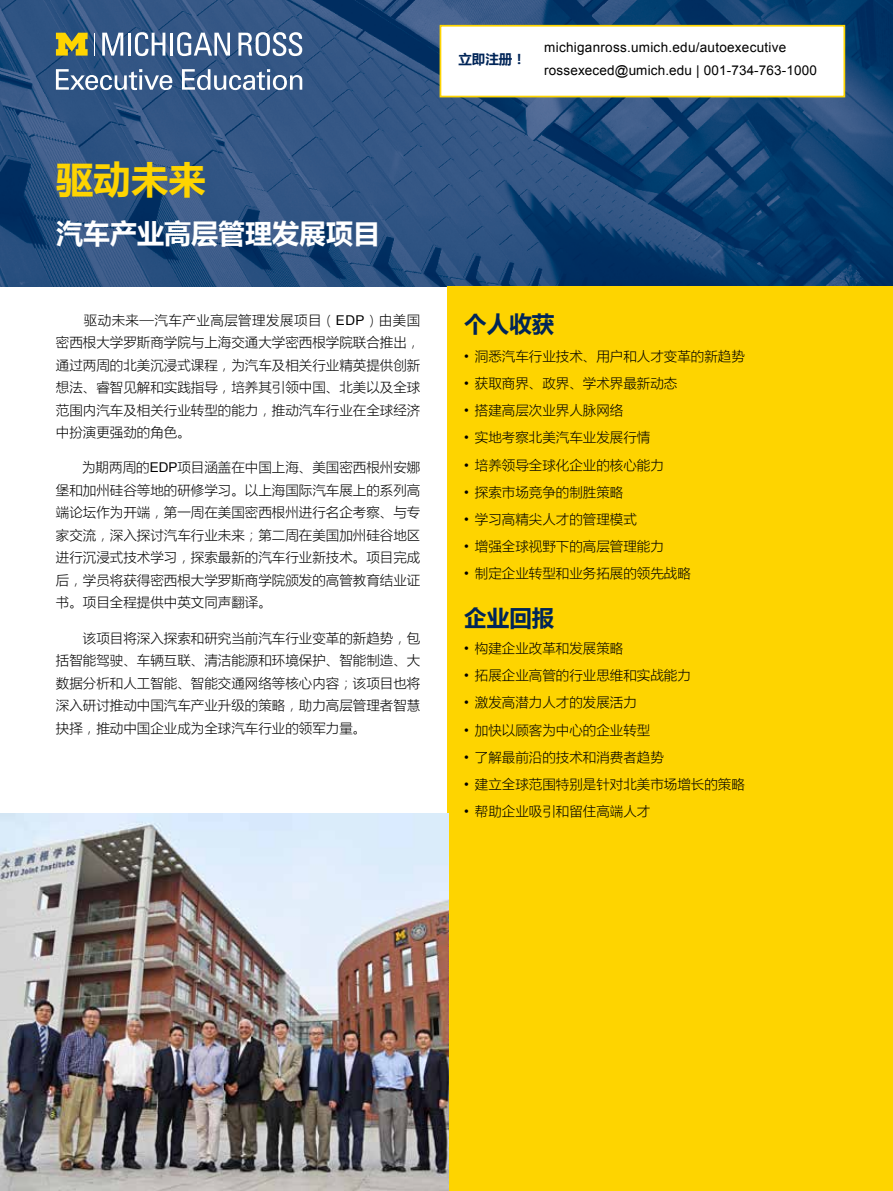
<style>
.page{position:relative;width:893px;height:1191px;background:#fff}
.page>*{position:absolute;margin:0;border:0;box-sizing:border-box;transform-origin:0 0}
.t1{font:700 37.5px "Microsoft Ya Hei";color:#fed400}
.t2{font:700 27px "Microsoft Ya Hei";color:#fff}
.t3{font:700 22.5px "Microsoft Ya Hei";color:#002558}
.t4{font:300 13.5px/22.5px "Microsoft Ya Hei";color:#000;text-align:justify}
.t5{font:13.5px "Arial";letter-spacing:.02em;color:#000}
.t6{font:700 13.5px "Microsoft Ya Hei";color:#002558}
.s1{font-family:"Arial";font-weight:400}
</style>
<div class="page">
<img style="left:0;top:0;width:893px;height:286px">
<div style="left:447px;top:286px;width:446px;height:905px;background:#fed400"></div>
<img style="left:0;top:813px;width:449px;height:378px">
<div style="left:440px;top:25px;width:405px;height:72px;background:#fff;border:2px solid #fed400"></div>
<svg style="left:94px;top:33px;width:1px;height:23px"></svg>
<svg style="left:56px;top:33px;width:32px;height:23px"></svg>
<svg style="left:102px;top:33px;width:21px;height:23px"></svg>
<hr style="left:128px;top:33px;width:3px;height:23px;background:#fff">
<svg style="left:135px;top:32px;width:30px;height:24px"></svg>
<hr style="left:170px;top:33px;width:3px;height:23px;background:#fff">
<svg style="left:177px;top:32px;width:53px;height:24px"></svg>
<svg style="left:238px;top:32px;width:64px;height:24px"></svg>
<svg style="left:56px;top:69px;width:246px;height:21px"></svg>
<h1 class="t1" style="left:56px;top:153px;width:151px">驱动未来</h1>
<h2 class="t2" style="left:56px;top:214px;width:325px">汽车产业高层管理发展项目</h2>
<p class="t4" style="left:56px;top:308px;width:366px">　　驱动未来—汽车产业高层管理发展项目（<span class="s1">EDP</span>）由美国密西根大学罗斯商学院与上海交通大学密西根学院联合推出，通过两周的北美沉浸式课程，为汽车及相关行业精英提供创新想法、睿智见解和实践指导，培养其引领中国、北美以及全球范围内汽车及相关行业转型的能力，推动汽车行业在全球经济中扮演更强劲的角色。</p>
<p class="t4" style="left:56px;top:456px;width:366px;text-indent:26px">为期两周的<span class="s1">EDP</span>项目涵盖在中国上海、美国密西根州安娜堡和加州硅谷等地的研修学习。以上海国际汽车展上的系列高端论坛作为开端，第一周在美国密西根州进行名企考察、与专家交流，深入探讨汽车行业未来；第二周在美国加州硅谷地区进行沉浸式技术学习，探索最新的汽车行业新技术。项目完成后，学员将获得密西根大学罗斯商学院颁发的高管教育结业证书。项目全程提供中英文同声翻译。</p>
<p class="t4" style="left:56px;top:626px;width:366px">　　该项目将深入探索和研究当前汽车行业变革的新趋势，包括智能驾驶、车辆互联、清洁能源和环境保护、智能制造、大数据分析和人工智能、智能交通网络等核心内容；该项目也将深入研讨推动中国汽车产业升级的策略，助力高层管理者智慧抉择，推动中国企业成为全球汽车行业的领军力量。</p>
<p class="t6" style="left:458px;top:49px;width:69px">立即注册！</p>
<p class="t5" style="left:544px;top:38px;width:244px">michiganross.umich.edu/autoexecutive</p>
<p class="t5" style="left:544px;top:61px;width:274px">rossexeced@umich.edu | 001-734-763-1000</p>
<h3 class="t3" style="left:464px;top:308px;width:91px">个人收获</h3>
<p class="t4" style="left:464px;top:345px;width:282px"><span class="s1">•</span> 洞悉汽车行业技术、用户和人才变革的新趋势</p>
<p class="t4" style="left:464px;top:372px;width:215px"><span class="s1">•</span> 获取商界、政界、学术界最新动态</p>
<p class="t4" style="left:464px;top:399px;width:161px"><span class="s1">•</span> 搭建高层次业界人脉网络</p>
<p class="t4" style="left:464px;top:426px;width:188px"><span class="s1">•</span> 实地考察北美汽车业发展行情</p>
<p class="t4" style="left:464px;top:453px;width:201px"><span class="s1">•</span> 培养领导全球化企业的核心能力</p>
<p class="t4" style="left:464px;top:480px;width:161px"><span class="s1">•</span> 探索市场竞争的制胜策略</p>
<p class="t4" style="left:464px;top:507px;width:174px"><span class="s1">•</span> 学习高精尖人才的管理模式</p>
<p class="t4" style="left:464px;top:534px;width:201px"><span class="s1">•</span> 增强全球视野下的高层管理能力</p>
<p class="t4" style="left:464px;top:561px;width:228px"><span class="s1">•</span> 制定企业转型和业务拓展的领先战略</p>
<h3 class="t3" style="left:464px;top:602px;width:91px">企业回报</h3>
<p class="t4" style="left:464px;top:637px;width:161px"><span class="s1">•</span> 构建企业改革和发展策略</p>
<p class="t4" style="left:464px;top:664px;width:228px"><span class="s1">•</span> 拓展企业高管的行业思维和实战能力</p>
<p class="t4" style="left:464px;top:691px;width:174px"><span class="s1">•</span> 激发高潜力人才的发展活力</p>
<p class="t4" style="left:464px;top:718px;width:188px"><span class="s1">•</span> 加快以顾客为中心的企业转型</p>
<p class="t4" style="left:464px;top:745px;width:201px"><span class="s1">•</span> 了解最前沿的技术和消费者趋势</p>
<p class="t4" style="left:464px;top:772px;width:282px"><span class="s1">•</span> 建立全球范围特别是针对北美市场增长的策略</p>
<p class="t4" style="left:464px;top:799px;width:188px"><span class="s1">•</span> 帮助企业吸引和留住高端人才</p>
</div>
